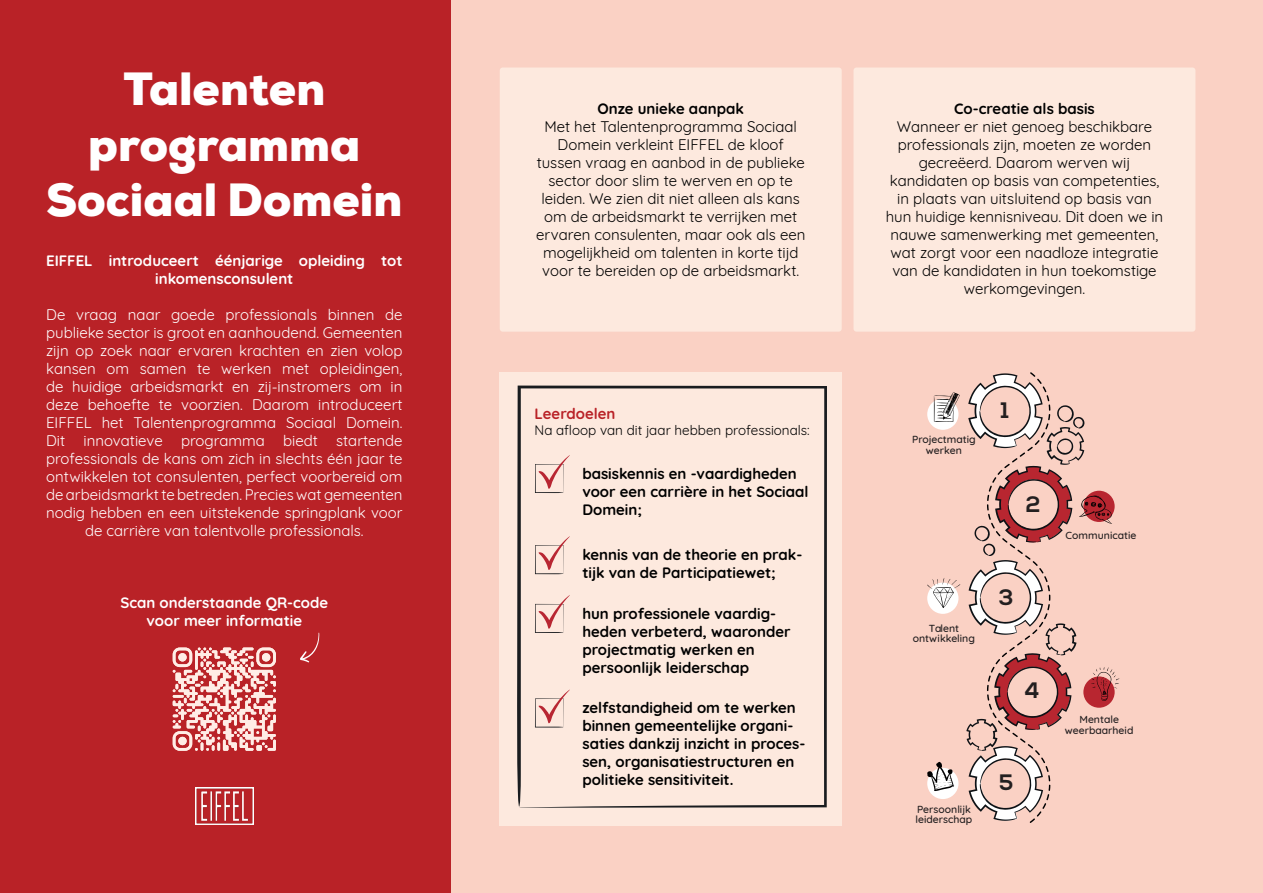
<style>
.page{position:relative;width:1263px;height:893px;background:#fad1c4}
.page>*{position:absolute;margin:0;border:0;box-sizing:border-box;transform-origin:0 0}
.t1{font:900 46.5px "Nexa";color:#fff}
.t2{font:700 22.35px "Nexa";color:#231f20}
.t3{font:15px/18px "Quicksand";color:#000;text-align:center}
.t4{font:15px/18px "Quicksand";color:#fff;text-align:center}
.t5{font:700 15px/18px "Quicksand";color:#000}
.t6{font:700 15px/18px "Quicksand";color:#fff;text-align:center}
.t7{font:700 15px "Quicksand";color:#b92227}
.t8{font:13.5px "Quicksand";color:#000}
.t9{font:500 10.5px/10.5px "Quicksand";color:#231f20;text-align:center}
</style>
<div class="page">
<div style="left:500px;top:372px;width:342px;height:453px;background:#fde9de"></div>
<svg style="left:517px;top:386px;width:310px;height:422px"></svg>
<svg style="left:535px;top:455px;width:35px;height:38px"></svg>
<svg style="left:535px;top:536px;width:35px;height:38px"></svg>
<svg style="left:535px;top:689px;width:35px;height:39px"></svg>
<svg style="left:535px;top:595px;width:35px;height:38px"></svg>
<div style="left:0;top:0;width:451px;height:893px;background:#b92227"></div>
<div style="left:927px;top:399px;width:31px;height:31px;background:#fff;border-radius:50%"></div>
<div style="left:927px;top:583px;width:31px;height:31px;background:#fff;border-radius:50%"></div>
<div style="left:927px;top:768px;width:31px;height:31px;background:#fff;border-radius:50%"></div>
<svg style="left:934px;top:392px;width:26px;height:30px"></svg>
<svg style="left:927px;top:578px;width:33px;height:30px"></svg>
<svg style="left:966px;top:372px;width:153px;height:451px"></svg>
<svg style="left:927px;top:762px;width:27px;height:29px"></svg>
<div style="left:500px;top:67px;width:342px;height:265px;background:#fde9de;border-radius:3px"></div>
<div style="left:853px;top:67px;width:342px;height:265px;background:#fde9de;border-radius:3px"></div>
<svg style="left:300px;top:632px;width:20px;height:31px"></svg>
<svg style="left:173px;top:647px;width:103px;height:104px"></svg>
<img style="left:196px;top:787px;width:57px;height:37px">
<p class="t1" style="left:123px;top:59px;width:203px">Talenten</p>
<p class="t1" style="left:88px;top:115px;width:274px">programma</p>
<p class="t1" style="left:46px;top:170px;width:358px">Sociaal Domein</p>
<p class="t6" style="left:46px;top:250px;width:358px">EIFFEL introduceert éénjarige opleiding tot inkomensconsulent</p>
<p class="t4" style="left:46px;top:304px;width:358px">De vraag naar goede professionals binnen de publieke sector is groot en aanhoudend. Gemeenten zijn op zoek naar ervaren krachten en zien volop kansen om samen te werken met opleidingen, de huidige arbeidsmarkt en zij-instromers om in deze behoefte te voorzien. Daarom introduceert EIFFEL het Talentenprogramma Sociaal Domein.<br>Dit innovatieve programma biedt startende professionals de kans om zich in slechts één jaar te ontwikkelen tot consulenten, perfect voorbereid om de arbeidsmarkt te betreden. Precies wat gemeenten nodig hebben en een uitstekende springplank voor de carrière van talentvolle professionals.</p>
<p class="t6" style="left:120px;top:592px;width:209px">Scan onderstaande QR-code</p>
<p class="t6" style="left:147px;top:610px;width:157px">voor meer informatie</p>
<p class="t5" style="left:597px;top:99px;width:148px">Onze unieke aanpak</p>
<p class="t3" style="left:536px;top:116px;width:271px">Met het Talentenprogramma Sociaal Domein verkleint EIFFEL de kloof tussen vraag en aanbod in de publieke sector door slim te werven en op te leiden. We zien dit niet alleen als kans om de arbeidsmarkt te verrijken met ervaren consulenten, maar ook als een mogelijkheid om talenten in korte tijd voor te bereiden op de arbeidsmarkt.</p>
<p class="t7" style="left:534px;top:401px;width:82px">Leerdoelen</p>
<p class="t8" style="left:534px;top:420px;width:277px">Na afloop van dit jaar hebben professionals:</p>
<p class="t5" style="left:582px;top:463px;width:228px">basiskennis en -vaardigheden voor een carrière in het Sociaal<br>Domein;</p>
<p class="t5" style="left:582px;top:544px;width:222px">kennis van de theorie en prak&shy;tijk van de Participatiewet;</p>
<p class="t5" style="left:582px;top:603px;width:210px">hun professionele vaardig&shy;heden verbeterd, waaronder projectmatig werken en</p>
<p class="t5" style="left:582px;top:657px;width:168px">persoonlijk leiderschap</p>
<p class="t5" style="left:582px;top:698px;width:224px">zelfstandigheid om te werken binnen gemeentelijke organi&shy;saties dankzij inzicht in proces&shy;sen, organisatiestructuren en politieke sensitiviteit.</p>
<p class="t5" style="left:954px;top:99px;width:142px">Co-creatie als basis</p>
<p class="t3" style="left:886px;top:116px;width:279px">Wanneer er niet genoeg beschikbare professionals zijn, moeten ze worden gecreëerd. Daarom werven wij kandidaten op basis van competenties, in plaats van uitsluitend op basis van hun huidige kennisniveau. Dit doen we in nauwe samenwerking met gemeenten, wat zorgt voor een naadloze integratie van de kandidaten in hun toekomstige werkomgevingen.</p>
<p class="t9" style="left:912px;top:433px;width:65px">Projectmatig werken</p>
<h2 class="t2" style="left:1001px;top:397px;width:10px">1</h2>
<h2 class="t2" style="left:1026px;top:491px;width:16px">2</h2>
<p class="t9" style="left:913px;top:622px;width:64px">Talent ontwikkeling</p>
<h2 class="t2" style="left:999px;top:585px;width:16px">3</h2>
<h2 class="t2" style="left:1024px;top:677px;width:17px">4</h2>
<p class="t9" style="left:915px;top:803px;width:58px;text-align:left">Persoonlijk leiderschap</p>
<h2 class="t2" style="left:999px;top:769px;width:16px">5</h2>
<p class="t9" style="left:1066px;top:529px;width:72px">Communicatie</p>
<p class="t9" style="left:1065px;top:713px;width:70px">Mentale weerbaarheid</p>
</div>
